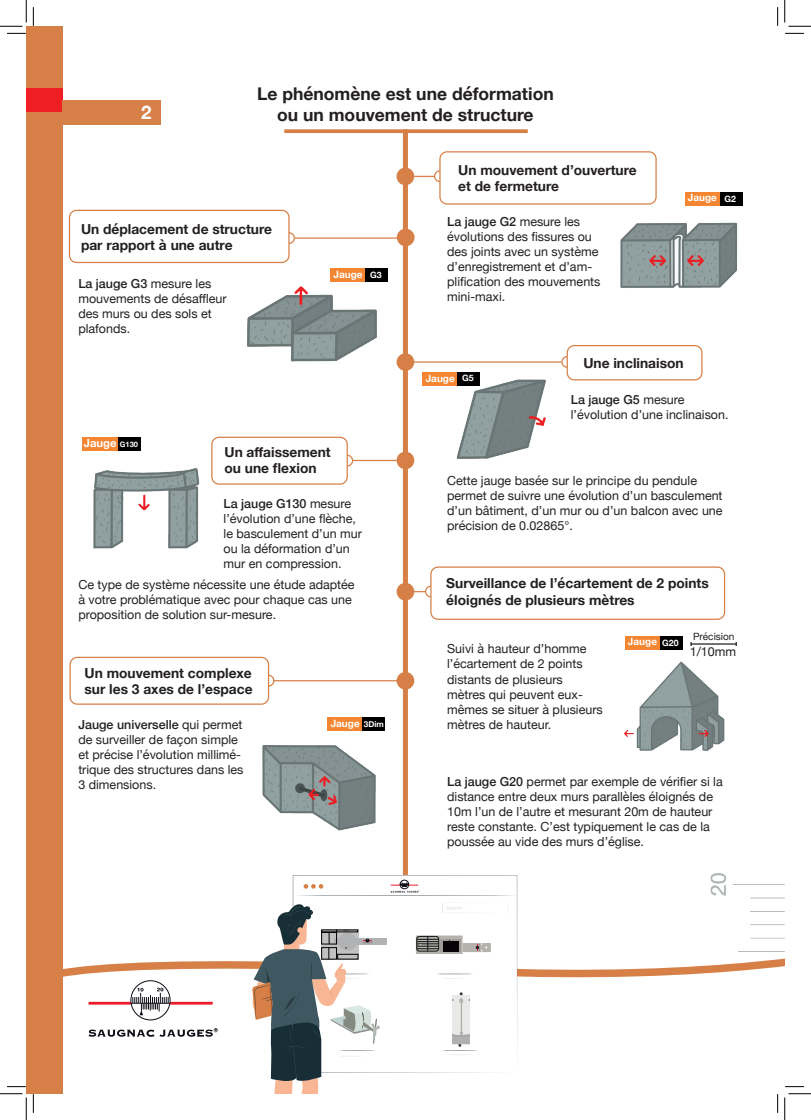
<style>
.page{position:relative;width:811px;height:1120px;background:#fff}
.page>*{position:absolute;margin:0;border:0;box-sizing:border-box;transform-origin:0 0}
.t1{font:700 18.75px "Helvetica Neue";color:#fff}
.t2{font:700 17.5px/21px "Helvetica Neue";color:#231f20;text-align:center}
.t3{font:700 13.75px/16.5px "Helvetica Neue";color:#231f20}
.t4{font:12.5px/15px "Helvetica Neue";color:#231f20}
.t5{font:700 11.25px "Helvetica Neue";color:#fff}
.t6{font:700 10px "Helvetica Neue";color:#fff}
.t7{font:10px "Helvetica Neue";color:#231f20}
.s1{font-weight:500}
.s2{font-size:8.75px}
.s3{font-size:7.5px}
.s4{font-size:8.12px}
</style>
<div class="page">
<div style="left:69px;top:210px;width:221px;height:53px;border:1px solid #d68047;border-radius:7px"></div>
<div style="left:403px;top:129px;width:5px;height:885px;background:#d68047"></div>
<hr style="left:295px;top:237px;width:107px;height:1px;background:#d68047">
<hr style="left:405px;top:361px;width:156px;height:1px;background:#d68047">
<hr style="left:353px;top:459px;width:52px;height:2px;background:#d68047">
<hr style="left:273px;top:680px;width:132px;height:1px;background:#d68047">
<svg style="left:63px;top:943px;width:722px;height:50px"></svg>
<div style="left:397px;top:228px;width:17px;height:18px;background:#d68047;border-radius:50%"></div>
<div style="left:396px;top:353px;width:18px;height:18px;background:#d68047;border-radius:50%"></div>
<div style="left:396px;top:451px;width:18px;height:18px;background:#d68047;border-radius:50%"></div>
<div style="left:396px;top:582px;width:18px;height:18px;background:#d68047;border-radius:50%"></div>
<div style="left:396px;top:671px;width:18px;height:18px;background:#d68047;border-radius:50%"></div>
<div style="left:396px;top:167px;width:18px;height:18px;background:#d68047;border-radius:50%"></div>
<svg style="left:288px;top:231px;width:7px;height:13px"></svg>
<div style="left:211px;top:436px;width:137px;height:48px;border:1px solid #d68047;border-radius:7px"></div>
<svg style="left:346px;top:454px;width:8px;height:13px"></svg>
<div style="left:69px;top:656px;width:200px;height:48px;border:1px solid #d68047;border-radius:7px"></div>
<svg style="left:267px;top:674px;width:8px;height:13px"></svg>
<div style="left:439px;top:151px;width:218px;height:53px;border:1px solid #d68047;border-radius:7px"></div>
<svg style="left:414px;top:170px;width:27px;height:13px"></svg>
<div style="left:566px;top:345px;width:136px;height:35px;border:1px solid #d68047;border-radius:7px"></div>
<svg style="left:561px;top:355px;width:7px;height:13px"></svg>
<div style="left:430px;top:566px;width:295px;height:53px;border:1px solid #d68047;border-radius:7px"></div>
<svg style="left:410px;top:584px;width:22px;height:14px"></svg>
<div style="left:26px;top:26px;width:37px;height:1067px;background:#d68047"></div>
<svg style="left:284px;top:129px;width:244px;height:4px"></svg>
<img style="left:624px;top:661px;width:101px;height:90px">
<img style="left:262px;top:745px;width:114px;height:86px">
<img style="left:247px;top:277px;width:130px;height:85px">
<img style="left:422px;top:375px;width:124px;height:84px">
<img style="left:620px;top:222px;width:118px;height:66px">
<hr style="left:691px;top:643px;width:45px;height:1px;background:#231f20">
<img style="left:82px;top:446px;width:142px;height:103px">
<hr style="left:89px;top:1001px;width:124px;height:3px;background:#ea1c28">
<svg style="left:131px;top:980px;width:39px;height:39px"></svg>
<div style="left:131px;top:980px;width:39px;height:39px;border:1px solid #0d0b14;border-radius:50%"></div>
<hr style="left:131px;top:1002px;width:38px;height:1px;background:#0d0b14">
<svg style="left:133px;top:987px;width:36px;height:27px"></svg>
<svg style="left:89px;top:1028px;width:129px;height:8px"></svg>
<svg style="left:293px;top:874px;width:224px;height:140px"></svg>
<svg style="left:442px;top:902px;width:66px;height:10px"></svg>
<svg style="left:436px;top:973px;width:37px;height:6px"></svg>
<div style="left:400px;top:879px;width:9px;height:9px;border:1px solid #0d0b14;border-radius:50%"></div>
<svg style="left:295px;top:881px;width:222px;height:15px"></svg>
<div style="left:334px;top:938px;width:52px;height:6px;background:#b0b2b4"></div>
<svg style="left:416px;top:935px;width:75px;height:18px"></svg>
<svg style="left:252px;top:903px;width:129px;height:190px"></svg>
<svg style="left:443px;top:1043px;width:35px;height:12px"></svg>
<div style="left:452px;top:1036px;width:18px;height:7px;background:#b0b0af"></div>
<svg style="left:452px;top:991px;width:18px;height:45px"></svg>
<div style="left:685px;top:191px;width:35px;height:14px;background:#f58631"></div>
<div style="left:720px;top:191px;width:22px;height:14px;background:#000001"></div>
<div style="left:331px;top:268px;width:35px;height:14px;background:#f58631"></div>
<div style="left:366px;top:268px;width:22px;height:14px;background:#000001"></div>
<div style="left:83px;top:437px;width:35px;height:14px;background:#f58631"></div>
<div style="left:118px;top:437px;width:22px;height:14px;background:#000001"></div>
<div style="left:423px;top:372px;width:35px;height:14px;background:#f58631"></div>
<div style="left:458px;top:372px;width:22px;height:14px;background:#000001"></div>
<div style="left:625px;top:635px;width:35px;height:14px;background:#f58631"></div>
<div style="left:660px;top:635px;width:22px;height:14px;background:#000001"></div>
<div style="left:328px;top:717px;width:35px;height:14px;background:#f58631"></div>
<div style="left:363px;top:717px;width:22px;height:14px;background:#000001"></div>
<div style="left:26px;top:88px;width:37px;height:23px;background:#ee1e23"></div>
<img style="left:707px;top:873px;width:77px;height:89px">
<div style="left:63px;top:100px;width:98px;height:24px;background:#d68047"></div>
<svg style="left:7px;top:33px;width:19px;height:1px"></svg>
<svg style="left:785px;top:33px;width:19px;height:1px"></svg>
<svg style="left:33px;top:7px;width:1px;height:19px"></svg>
<svg style="left:33px;top:1093px;width:1px;height:19px"></svg>
<svg style="left:777px;top:7px;width:1px;height:19px"></svg>
<svg style="left:777px;top:1094px;width:1px;height:18px"></svg>
<svg style="left:0;top:0;width:27px;height:27px"></svg>
<svg style="left:0;top:1093px;width:27px;height:26px"></svg>
<svg style="left:784px;top:0;width:27px;height:27px"></svg>
<svg style="left:784px;top:1093px;width:27px;height:26px"></svg>
<h1 class="t1" style="left:141px;top:98px;width:12px">2</h1>
<h2 class="t2" style="left:257px;top:84px;width:298px">Le phénomène est une déformation ou un mouvement de structure</h2>
<p class="t3" style="left:458px;top:162px;width:180px">Un mouvement d’ouverture et de fermeture</p>
<p class="t3" style="left:81px;top:221px;width:192px">Un déplacement de structure par rapport à une autre</p>
<p class="t4" style="left:78px;top:276px;width:150px"><span class="s1">La jauge G3</span> mesure les mouvements de désaffleur des murs ou des sols et plafonds.</p>
<p class="t6" style="left:334px;top:266px;width:50px">Jauge <span class="s2">G3</span></p>
<p class="t4" style="left:447px;top:215px;width:155px"><span class="s1">La jauge G2</span> mesure les évolutions des fissures ou des joints avec un système d’enregistrement et d’am&shy;plification des mouvements mini-maxi.</p>
<p class="t6" style="left:688px;top:189px;width:50px">Jauge <span class="s2">G2</span></p>
<p class="t5" style="left:84px;top:434px;width:56px">Jauge <span class="s3">G130</span></p>
<p class="t3" style="left:224px;top:444px;width:108px">Un affaissement ou une flexion</p>
<p class="t4" style="left:224px;top:496px;width:140px"><span class="s1">La jauge G130</span> mesure l’évolution d’une flèche, le basculement d’un mur ou la déformation d’un mur en compression.</p>
<p class="t4" style="left:78px;top:578px;width:278px">Ce type de système nécessite une étude adaptée à votre problématique avec pour chaque cas une proposition de solution sur-mesure.</p>
<p class="t3" style="left:85px;top:664px;width:170px">Un mouvement complexe sur les 3 axes de l’espace</p>
<p class="t4" style="left:78px;top:717px;width:167px"><span class="s1">Jauge universelle</span> qui permet de surveiller de façon simple et précise l’évolution millimé&shy;trique des structures dans les<br>3 dimensions.</p>
<p class="t6" style="left:331px;top:715px;width:55px">Jauge <span class="s4">3Dim</span></p>
<p class="t6" style="left:426px;top:370px;width:50px">Jauge <span class="s2">G5</span></p>
<p class="t3" style="left:583px;top:355px;width:102px">Une inclinaison</p>
<p class="t4" style="left:571px;top:393px;width:159px"><span class="s1">La jauge G5</span> mesure l’évolution d’une inclinaison.</p>
<p class="t4" style="left:447px;top:473px;width:277px">Cette jauge basée sur le principe du pendule permet de suivre une évolution d’un basculement d’un bâtiment, d’un mur ou d’un balcon avec une précision de 0.02865°.</p>
<p class="t3" style="left:446px;top:575px;width:264px">Surveillance de l’écartement de 2 points éloignés de plusieurs mètres</p>
<p class="t4" style="left:447px;top:642px;width:157px">Suivi à hauteur d’homme l’écartement de 2 points distants de plusieurs mètres qui peuvent eux&shy;mêmes se situer à plusieurs mètres de hauteur.</p>
<p class="t6" style="left:628px;top:633px;width:52px">Jauge <span class="s2">G20</span></p>
<p class="t7" style="left:693px;top:629px;width:43px">Précision</p>
<p class="t4" style="left:690px;top:644px;width:48px">1/10mm</p>
<p class="t4" style="left:447px;top:774px;width:277px"><span class="s1">La jauge G20</span> permet par exemple de vérifier si la distance entre deux murs parallèles éloignés de 10m l’un de l’autre et mesurant 20m de hauteur reste constante. C’est typiquement le cas de la poussée au vide des murs d’église.</p>
</div>
